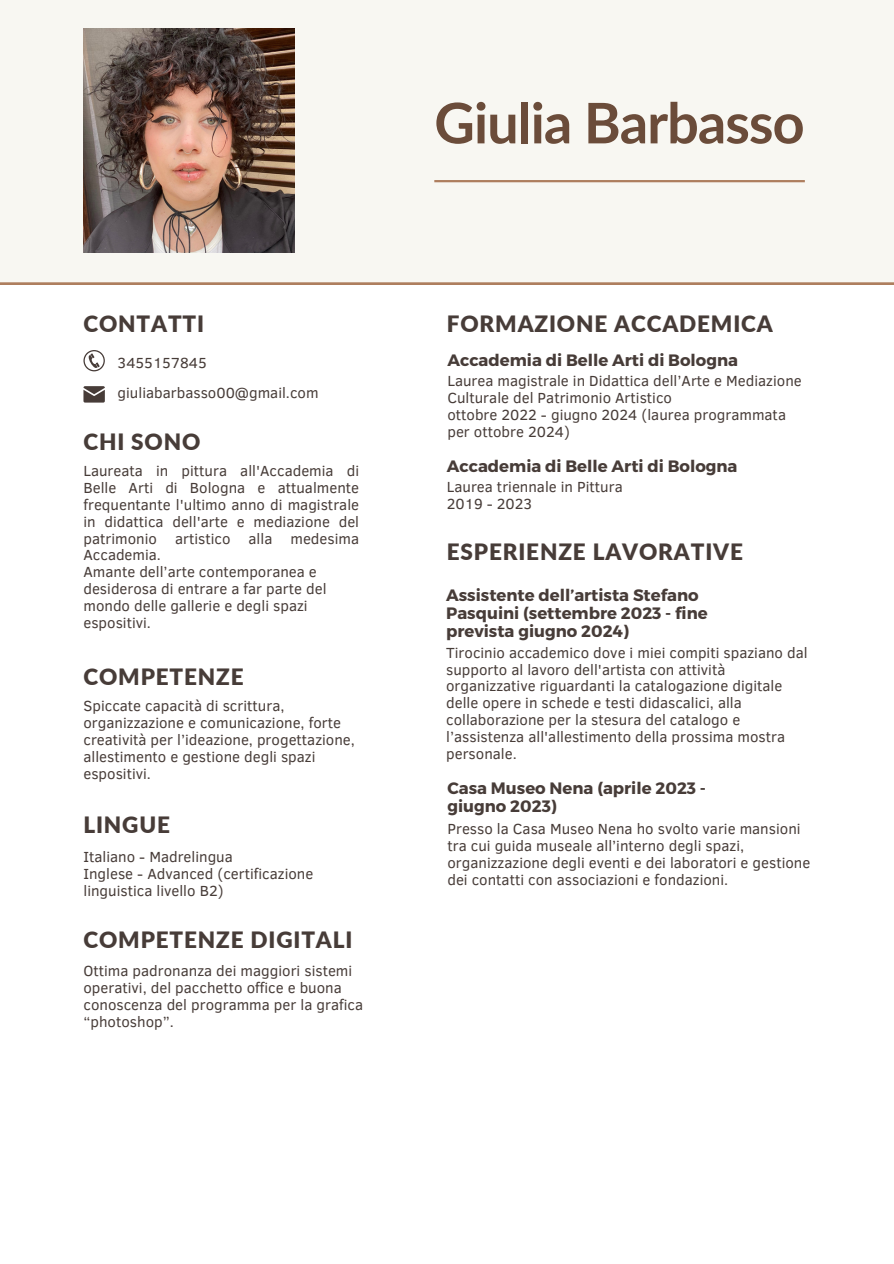
<style>
.page{position:relative;width:894px;height:1264px;background:#fff}
.page>*{position:absolute;margin:0;border:0;box-sizing:border-box;transform-origin:0 0}
.t1{font:700 55.95px "Lato";letter-spacing:-.02em;color:#6b4c3a}
.t2{font:900 22.5px "Lato";letter-spacing:.04em;color:#473c38}
.t3{font:700 16.5px/18px "Montserrat";color:#473c38}
.t4{font:15px/16.8px "Clear Sans";color:#473c38}
</style>
<div class="page">
<div style="left:0;top:0;width:893px;height:284px;background:#f8f7f2"></div>
<hr style="left:434px;top:180px;width:370px;height:2px;background:#ae7e5e">
<svg style="left:83px;top:350px;width:22px;height:21px"></svg>
<svg style="left:83px;top:386px;width:22px;height:16px"></svg>
<img style="left:83px;top:29px;width:211px;height:223px">
<h3 class="t2" style="left:83px;top:309px;width:122px">CONTATTI</h3>
<p class="t4" style="left:118px;top:353px;width:91px">3455157845</p>
<h1 class="t4" style="left:118px;top:383px;width:202px">giuliabarbasso00@gmail.com</h1>
<p class="t2" style="left:83px;top:427px;width:118px">CHI SONO</p>
<p class="t4" style="left:83px;top:461px;width:277px;text-align:justify">Laureata in pittura all'Accademia di Belle Arti di Bologna e attualmente frequentante l'ultimo anno di magistrale in didattica dell'arte e mediazione del patrimonio artistico alla medesima Accademia.</p>
<p class="t4" style="left:83px;top:563px;width:244px">Amante dell’arte contemporanea e desiderosa di entrare a far parte del mondo delle gallerie e degli spazi espositivi.</p>
<p class="t2" style="left:83px;top:662px;width:162px">COMPETENZE</p>
<p class="t4" style="left:83px;top:696px;width:273px">Spiccate capacità di scrittura, organizzazione e comunicazione, forte creatività per l’ideazione, progettazione, allestimento e gestione degli spazi espositivi.</p>
<p class="t2" style="left:83px;top:811px;width:88px">LINGUE</p>
<p class="t4" style="left:83px;top:847px;width:151px">Italiano - Madrelingua</p>
<h2 class="t4" style="left:83px;top:864px;width:231px">Inglese - Advanced (certificazione linguistica livello B2)</h2>
<h3 class="t2" style="left:83px;top:925px;width:270px">COMPETENZE DIGITALI</h3>
<p class="t4" style="left:83px;top:961px;width:281px">Ottima padronanza dei maggiori sistemi operativi, del pacchetto office e buona conoscenza del programma per la grafica “photoshop”.</p>
<h2 class="t1" style="left:434px;top:88px;width:372px">Giulia Barbasso</h2>
<p class="t2" style="left:446px;top:309px;width:327px">FORMAZIONE ACCADEMICA</p>
<h2 class="t3" style="left:447px;top:350px;width:292px">Accademia di Belle Arti di Bologna</h2>
<p class="t4" style="left:447px;top:371px;width:356px">Laurea magistrale in Didattica dell’Arte e Mediazione<br>Culturale del Patrimonio Artistico</p>
<h2 class="t4" style="left:447px;top:405px;width:340px">ottobre 2022 - giugno 2024 (laurea programmata per ottobre 2024)</h2>
<h2 class="t3" style="left:446px;top:456px;width:292px">Accademia di Belle Arti di Bologna</h2>
<p class="t4" style="left:446px;top:478px;width:177px">Laurea triennale in Pittura</p>
<p class="t4" style="left:446px;top:495px;width:87px">2019 - 2023</p>
<p class="t2" style="left:446px;top:538px;width:297px">ESPERIENZE LAVORATIVE</p>
<p class="t3" style="left:446px;top:585px;width:263px">Assistente dell’artista Stefano<br>Pasquini (settembre 2023 - fine prevista giugno 2024)</p>
<h3 class="t4" style="left:446px;top:643px;width:363px">Tirocinio accademico dove i miei compiti spaziano dal supporto al lavoro dell'artista con attività organizzative riguardanti la catalogazione digitale delle opere in schede e testi didascalici, alla collaborazione per la stesura del catalogo e l’assistenza all'allestimento della prossima mostra personale.</h3>
<h3 class="t3" style="left:447px;top:778px;width:260px">Casa Museo Nena (aprile 2023 - giugno 2023)</h3>
<p class="t4" style="left:447px;top:819px;width:364px">Presso la Casa Museo Nena ho svolto varie mansioni tra cui guida museale all’interno degli spazi, organizzazione degli eventi e dei laboratori e gestione dei contatti con associazioni e fondazioni.</p>
</div>
